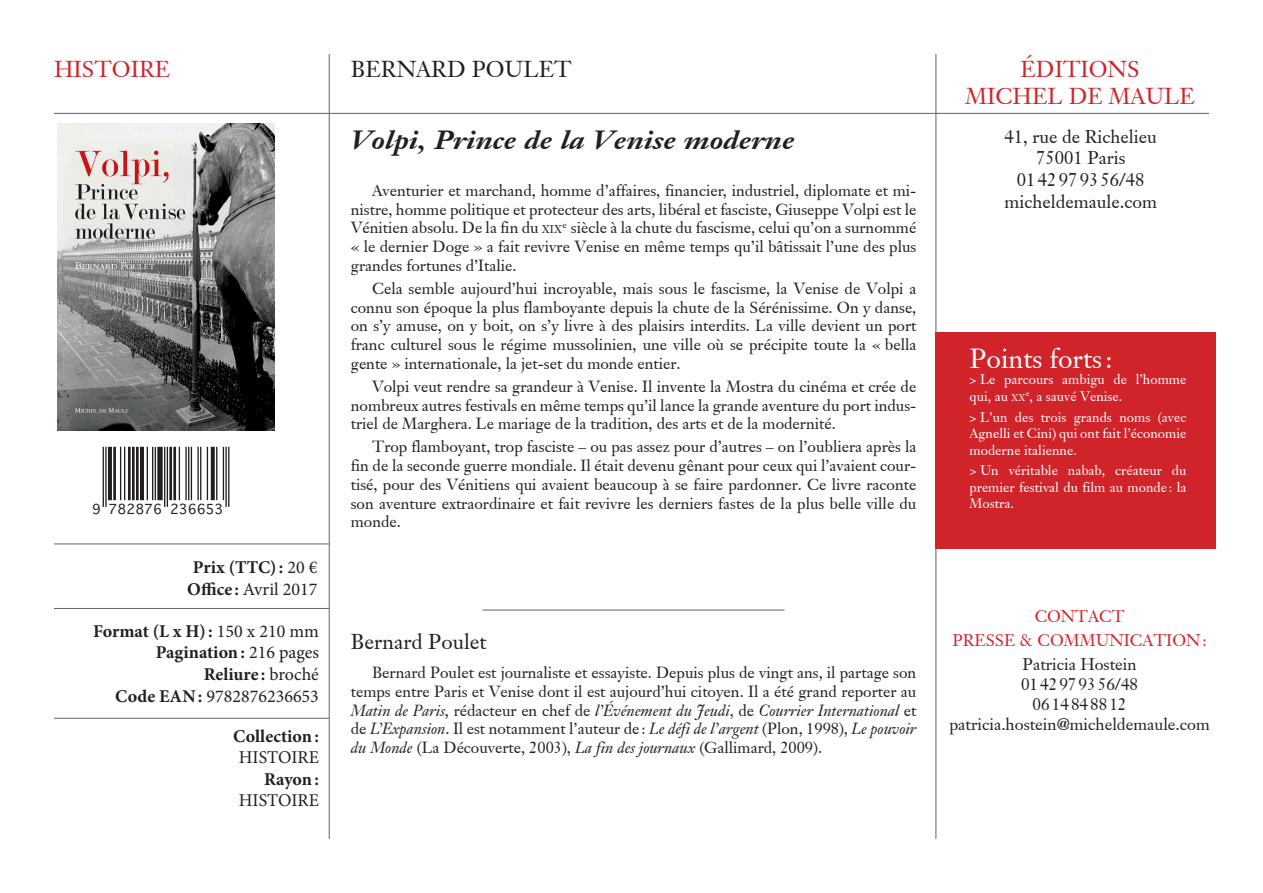
<style>
.page{position:relative;width:1263px;height:893px;background:#fff}
.page>*{position:absolute;margin:0;border:0;box-sizing:border-box;transform-origin:0 0}
.t1{font:27px "Janson S Si";color:#fff}
.t2{font:italic 700 25.65px "Janson S Si";color:#231f20;scale:1.15 1}
.t3{font:22.5px "Janson S Si";color:#d1232a}
.t4{font:22.5px "Janson S Si";color:#231f20}
.t5{font:21px "Janson S Si";color:#231f20}
.t6{font:700 18px "Minion Pro";color:#231f20}
.t7{font:18px "Janson S Si";color:#231f20}
.t8{font:18px "Minion Pro";color:#231f20}
.t9{font:16.5px "Janson S Si";color:#231f20}
.t10{font:16.5px "Janson S Si";color:#d1232a}
.t11{font:15.75px/18.8px "Janson S Si";color:#231f20;text-align:justify}
.t12{font:13.5px/16.5px "Janson S Si";color:#fff;text-align:justify}
.t13{font:13.35px "Geneva";color:#231f20}
.s1{font-weight:400}
.s2{font-weight:700}
.s3{font-size:10.95px}
.s4{font-style:italic}
.s5{font-size:9.45px}
</style>
<div class="page">
<img style="left:57px;top:124px;width:217px;height:306px">
<hr style="left:103px;top:447px;width:1px;height:60px;background:#231f20">
<hr style="left:105px;top:447px;width:2px;height:60px;background:#231f20">
<hr style="left:108px;top:447px;width:1px;height:53px;background:#231f20">
<hr style="left:109px;top:447px;width:2px;height:53px;background:#231f20">
<hr style="left:111px;top:447px;width:1px;height:53px;background:#231f20">
<hr style="left:113px;top:447px;width:2px;height:53px;background:#231f20">
<hr style="left:115px;top:447px;width:1px;height:53px;background:#231f20">
<hr style="left:120px;top:447px;width:1px;height:53px;background:#231f20">
<hr style="left:124px;top:447px;width:1px;height:53px;background:#231f20">
<hr style="left:128px;top:447px;width:1px;height:53px;background:#231f20">
<hr style="left:129px;top:447px;width:2px;height:53px;background:#231f20">
<hr style="left:132px;top:447px;width:1px;height:53px;background:#231f20">
<hr style="left:133px;top:447px;width:2px;height:53px;background:#231f20">
<hr style="left:136px;top:447px;width:1px;height:53px;background:#231f20">
<hr style="left:137px;top:447px;width:2px;height:53px;background:#231f20">
<hr style="left:140px;top:447px;width:1px;height:53px;background:#231f20">
<hr style="left:141px;top:447px;width:2px;height:53px;background:#231f20">
<hr style="left:143px;top:447px;width:1px;height:53px;background:#231f20">
<hr style="left:147px;top:447px;width:1px;height:53px;background:#231f20">
<hr style="left:152px;top:447px;width:1px;height:53px;background:#231f20">
<hr style="left:155px;top:447px;width:1px;height:53px;background:#231f20">
<hr style="left:157px;top:447px;width:2px;height:53px;background:#231f20">
<hr style="left:159px;top:447px;width:1px;height:53px;background:#231f20">
<hr style="left:160px;top:447px;width:1px;height:53px;background:#231f20">
<hr style="left:161px;top:447px;width:2px;height:53px;background:#231f20">
<hr style="left:164px;top:447px;width:1px;height:60px;background:#231f20">
<hr style="left:167px;top:447px;width:1px;height:60px;background:#231f20">
<hr style="left:169px;top:447px;width:2px;height:53px;background:#231f20">
<hr style="left:171px;top:447px;width:1px;height:53px;background:#231f20">
<hr style="left:173px;top:447px;width:2px;height:53px;background:#231f20">
<hr style="left:175px;top:447px;width:1px;height:53px;background:#231f20">
<hr style="left:179px;top:447px;width:1px;height:53px;background:#231f20">
<hr style="left:185px;top:447px;width:2px;height:53px;background:#231f20">
<hr style="left:188px;top:447px;width:1px;height:53px;background:#231f20">
<hr style="left:191px;top:447px;width:1px;height:53px;background:#231f20">
<hr style="left:197px;top:447px;width:2px;height:53px;background:#231f20">
<hr style="left:200px;top:447px;width:1px;height:53px;background:#231f20">
<hr style="left:207px;top:447px;width:1px;height:53px;background:#231f20">
<hr style="left:211px;top:447px;width:1px;height:53px;background:#231f20">
<hr style="left:212px;top:447px;width:1px;height:53px;background:#231f20">
<hr style="left:213px;top:447px;width:2px;height:53px;background:#231f20">
<hr style="left:216px;top:447px;width:1px;height:53px;background:#231f20">
<hr style="left:223px;top:447px;width:1px;height:53px;background:#231f20">
<hr style="left:225px;top:447px;width:2px;height:60px;background:#231f20">
<hr style="left:228px;top:447px;width:1px;height:60px;background:#231f20">
<hr style="left:935px;top:54px;width:1px;height:785px;background:#636366">
<hr style="left:329px;top:54px;width:1px;height:785px;background:#636366">
<hr style="left:54px;top:113px;width:1155px;height:1px;background:#636366">
<hr style="left:483px;top:610px;width:301px;height:1px;background:#636366">
<hr style="left:54px;top:544px;width:275px;height:1px;background:#636366">
<hr style="left:54px;top:608px;width:275px;height:1px;background:#636366">
<hr style="left:54px;top:718px;width:275px;height:1px;background:#636366">
<div style="left:935px;top:332px;width:281px;height:217px;background:#d1232a"></div>
<p class="t3" style="left:54px;top:54px;width:118px">HISTOIRE</p>
<p class="t13" style="left:92px;top:497px;width:133px">9 782876 236653</p>
<p class="t6" style="left:193px;top:554px;width:126px">Prix (TTC): <span class="s1">20 €</span></p>
<p class="t8" style="left:187px;top:577px;width:132px"><span class="s2">Office :</span> Avril 2017</p>
<p class="t6" style="left:93px;top:618px;width:227px">Format (L x H): <span class="s1">150 x 210 mm</span></p>
<p class="t6" style="left:156px;top:640px;width:165px">Pagination: <span class="s1">216 pages</span></p>
<p class="t6" style="left:204px;top:661px;width:117px">Reliure : <span class="s1">broché</span></p>
<p class="t8" style="left:115px;top:684px;width:205px"><span class="s2">Code EAN:</span> 9782876236653</p>
<p class="t6" style="left:233px;top:723px;width:87px">Collection:</p>
<p class="t8" style="left:239px;top:745px;width:82px">HISTOIRE</p>
<p class="t6" style="left:264px;top:766px;width:56px">Rayon:</p>
<p class="t8" style="left:239px;top:788px;width:82px">HISTOIRE</p>
<p class="t4" style="left:351px;top:54px;width:222px">BERNARD POULET</p>
<p class="t2" style="left:351px;top:123px;width:387px">Volpi, Prince de la Venise moderne</p>
<p class="t11" style="left:351px;top:181px;width:567px;text-indent:21px">Aventurier et marchand, homme d’affaires, financier, industriel, diplomate et mi&shy;nistre, homme politique et protecteur des arts, libéral et fasciste, Giuseppe Volpi est le Vénitien absolu. De la fin du <span class="s3">XIX</span><sup>e</sup> siècle à la chute du fascisme, celui qu’on a surnommé « le dernier Doge » a fait revivre Venise en même temps qu’il bâtissait l’une des plus grandes fortunes d’Italie.</p>
<p class="t11" style="left:351px;top:279px;width:567px;text-indent:21px">Cela semble aujourd’hui incroyable, mais sous le fascisme, la Venise de Volpi a connu son époque la plus flamboyante depuis la chute de la Sérénissime. On y danse, on s’y amuse, on y boit, on s’y livre à des plaisirs interdits. La ville devient un port franc culturel sous le régime mussolinien, une ville où se précipite toute la « bella gente » internationale, la jet-set du monde entier.</p>
<p class="t11" style="left:351px;top:377px;width:567px;text-indent:21px">Volpi veut rendre sa grandeur à Venise. Il invente la Mostra du cinéma et crée de nombreux autres festivals en même temps qu’il lance la grande aventure du port indus&shy;triel de Marghera. Le mariage de la tradition, des arts et de la modernité.</p>
<p class="t11" style="left:351px;top:437px;width:567px;text-indent:21px">Trop flamboyant, trop fasciste – ou pas assez pour d’autres – on l’oubliera après la fin de la seconde guerre mondiale. Il était devenu gênant pour ceux qui l’avaient cour&shy;tisé, pour des Vénitiens qui avaient beaucoup à se faire pardonner. Ce livre raconte son aventure extraordinaire et fait revivre les derniers fastes de la plus belle ville du monde.</p>
<p class="t5" style="left:351px;top:628px;width:137px">Bernard Poulet</p>
<p class="t11" style="left:351px;top:663px;width:567px;text-indent:21px">Bernard Poulet est journaliste et essayiste. Depuis plus de vingt ans, il partage son temps entre Paris et Venise dont il est aujourd’hui citoyen. Il a été grand reporter au <span class="s4">Matin de Paris</span>, rédacteur en chef de <span class="s4">l’Événement du Jeudi</span>, de <span class="s4">Courrier International</span> et de <span class="s4">L’Expansion</span>. Il est notamment l’auteur de : <span class="s4">Le défi de l’argent</span> (Plon, 1998), <span class="s4">Le pouvoir du Monde</span> (La Découverte, 2003), <span class="s4">La fin des journaux</span> (Gallimard, 2009).</p>
<p class="t3" style="left:1020px;top:54px;width:121px">ÉDITIONS</p>
<p class="t3" style="left:965px;top:81px;width:231px">MICHEL DE MAULE</p>
<p class="t7" style="left:1004px;top:125px;width:154px">41, rue de Richelieu</p>
<p class="t7" style="left:1036px;top:146px;width:91px">75001 Paris</p>
<p class="t7" style="left:1017px;top:168px;width:129px">0142979356/48</p>
<p class="t7" style="left:1004px;top:190px;width:154px">micheldemaule.com</p>
<p class="t1" style="left:969px;top:341px;width:144px">Points forts:</p>
<p class="t12" style="left:969px;top:371px;width:218px">&gt; Le parcours ambigu de l’homme qui, au <span class="s5">XX</span><sup>e</sup>, a sauvé Venise.</p>
<p class="t12" style="left:969px;top:409px;width:218px">&gt; L’un des trois grands noms (avec Agnelli et Cini) qui ont fait l’économie moderne italienne.</p>
<p class="t12" style="left:969px;top:462px;width:218px">&gt; Un véritable nabab, créateur du premier festival du film au monde : la Mostra.</p>
<p class="t10" style="left:1035px;top:606px;width:91px">CONTACT</p>
<p class="t10" style="left:952px;top:630px;width:256px">PRESSE &amp; COMMUNICATION:</p>
<p class="t9" style="left:1022px;top:654px;width:115px">Patricia Hostein</p>
<p class="t9" style="left:1021px;top:674px;width:119px">0142979356/48</p>
<p class="t9" style="left:1033px;top:693px;width:95px">0614848812</p>
<p class="t9" style="left:949px;top:713px;width:262px">patricia.hostein@micheldemaule.com</p>
</div>
